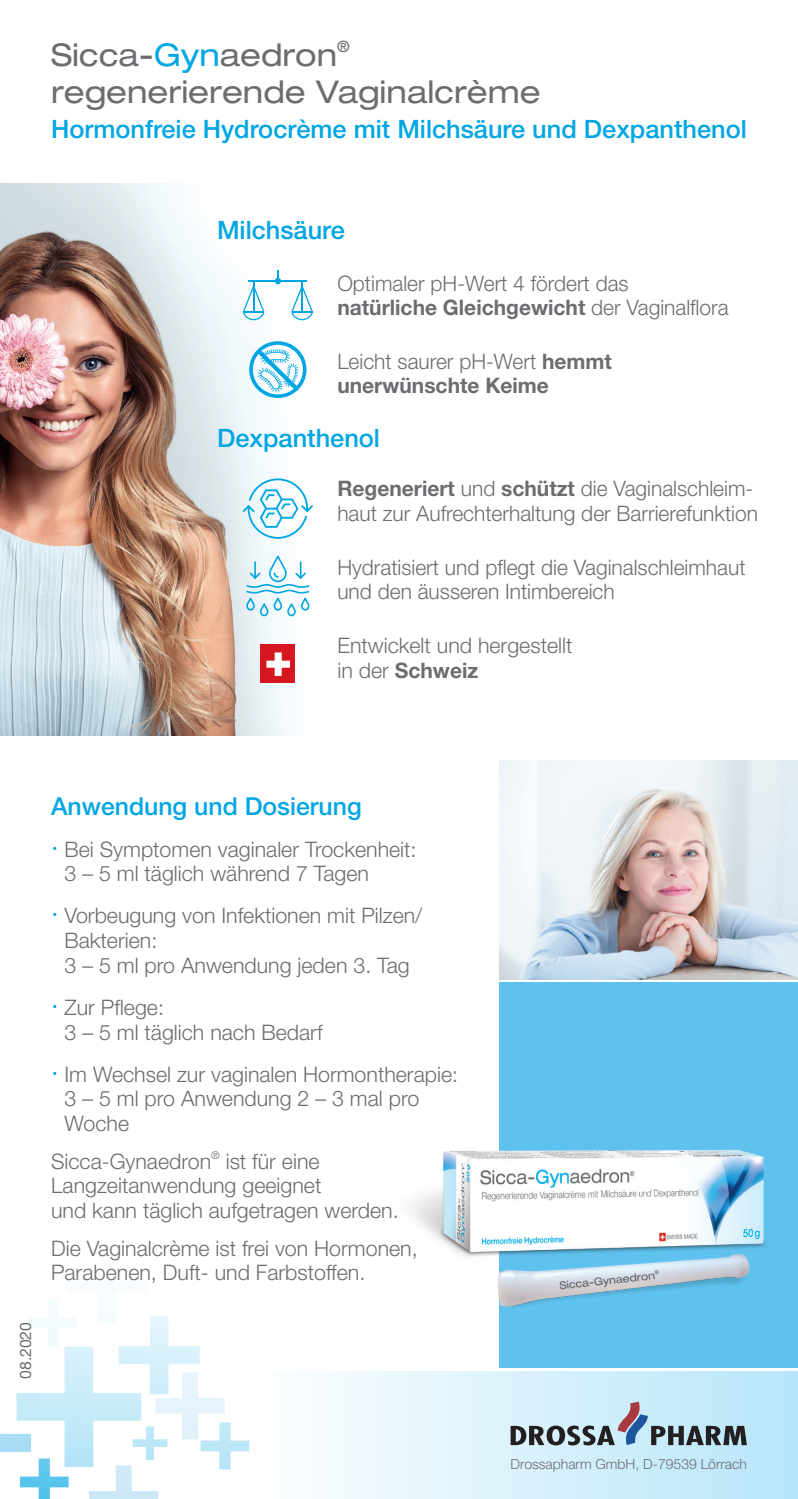
<style>
.page{position:relative;width:798px;height:1499px;background:#fff}
.page>*{position:absolute;margin:0;border:0;box-sizing:border-box;transform-origin:0 0}
.t1{font:expanded 31.28px/37.6px "Helvetica Neue";color:#6c6d70}
.t2{font:500 25.43px "Helvetica Neue";color:#00a6e4}
.t3{font:500 24.75px "Helvetica Neue";color:#00a6e4}
.t4{font:300 21.38px/24.8px "Helvetica Neue";color:#6c6d70}
.t5{font:700 21.38px/24.8px "Helvetica Neue";color:#6c6d70}
.t6{font:15.75px "Helvetica Neue";color:#6c6d70}
.t7{font:300 13.95px "Helvetica Neue";color:#6c6d70}
.s1{color:#00a6e4}
.s2{font-weight:700}
.s3{font-weight:300}
.s4{font-size:27px;color:#00a6e4}
</style>
<div class="page">
<img style="left:0;top:184px;width:307px;height:551px">
<svg style="left:249px;top:1371px;width:548px;height:128px"></svg>
<div style="left:499px;top:982px;width:298px;height:386px;background:#5fc2ee"></div>
<img style="left:499px;top:760px;width:298px;height:220px">
<svg style="left:0;top:1316px;width:249px;height:183px"></svg>
<img style="left:410px;top:1151px;width:53px;height:104px">
<img style="left:463px;top:1149px;width:334px;height:231px">
<svg style="left:510px;top:1402px;width:236px;height:43px;background:#a1b6c3"></svg>
<svg style="left:242px;top:478px;width:71px;height:61px"></svg>
<div style="left:260px;top:644px;width:35px;height:39px;background:#d7171f"></div>
<svg style="left:266px;top:652px;width:24px;height:24px"></svg>
<svg style="left:291px;top:286px;width:22px;height:34px"></svg>
<hr style="left:301px;top:281px;width:1px;height:31px;background:#00a6e4">
<svg style="left:243px;top:286px;width:21px;height:34px"></svg>
<hr style="left:253px;top:281px;width:1px;height:31px;background:#00a6e4">
<hr style="left:248px;top:280px;width:59px;height:2px;background:#00a6e4">
<div style="left:274px;top:278px;width:7px;height:6px;background:#00a6e4;border-radius:50%"></div>
<svg style="left:245px;top:553px;width:65px;height:64px"></svg>
<svg style="left:249px;top:341px;width:57px;height:57px"></svg>
<h1 class="t1" style="left:51px;top:35px;width:491px">Sicca-<span class="s1">Gyn</span>aedron<sup>® </sup>regenerierende Vaginalcrème</h1>
<p class="t2" style="left:51px;top:114px;width:697px">Hormonfreie Hydrocrème mit Milchsäure und Dexpanthenol</p>
<p class="t2" style="left:217px;top:215px;width:129px">Milchsäure</p>
<p class="t4" style="left:337px;top:270px;width:392px">Optimaler pH-Wert 4 fördert das <span class="s2">natürliche Gleichgewicht</span> der Vaginalflora</p>
<p class="t5" style="left:337px;top:348px;width:276px"><span class="s3">Leicht saurer pH-Wert</span> hemmt unerwünschte Keime</p>
<p class="t2" style="left:217px;top:423px;width:164px">Dexpanthenol</p>
<p class="t4" style="left:337px;top:476px;width:422px"><span class="s2">Regeneriert</span> und <span class="s2">schützt</span> die Vaginalschleim&shy;haut zur Aufrechterhaltung der Barrierefunktion</p>
<p class="t4" style="left:337px;top:554px;width:409px">Hydratisiert und pflegt die Vaginalschleimhaut und den äusseren Intimbereich</p>
<p class="t4" style="left:337px;top:632px;width:236px">Entwickelt und hergestellt in der <span class="s2">Schweiz</span></p>
<p class="t6" style="left:16px;top:1379px;width:58px;rotate:-90deg">08.2020</p>
<p class="t3" style="left:51px;top:791px;width:312px">Anwendung und Dosierung</p>
<p class="t4" style="left:64px;top:836px;width:353px;text-indent:-13px"><span class="s4">·</span> Bei Symptomen vaginaler Trockenheit:<br>3 – 5 ml täglich während 7 Tagen</p>
<p class="t4" style="left:64px;top:903px;width:359px;text-indent:-13px"><span class="s4">·</span> Vorbeugung von Infektionen mit Pilzen/<br>Bakterien:<br>3 – 5 ml pro Anwendung jeden 3. Tag</p>
<p class="t4" style="left:64px;top:994px;width:259px;text-indent:-13px"><span class="s4">·</span> Zur Pflege:<br>3 – 5 ml täglich nach Bedarf</p>
<p class="t4" style="left:64px;top:1061px;width:395px;text-indent:-13px"><span class="s4">·</span> Im Wechsel zur vaginalen Hormontherapie:<br>3 – 5 ml pro Anwendung 2 – 3 mal pro<br>Woche</p>
<p class="t4" style="left:51px;top:1148px;width:349px">Sicca-Gynaedron<sup>®</sup> ist für eine<br>Langzeitanwendung geeignet<br>und kann täglich aufgetragen werden.</p>
<p class="t4" style="left:51px;top:1235px;width:368px">Die Vaginalcrème ist frei von Hormonen,<br>Parabenen, Duft- und Farbstoffen.</p>
<p class="t7" style="left:510px;top:1455px;width:238px">Drossapharm GmbH, D-79539 Lörrach</p>
</div>
